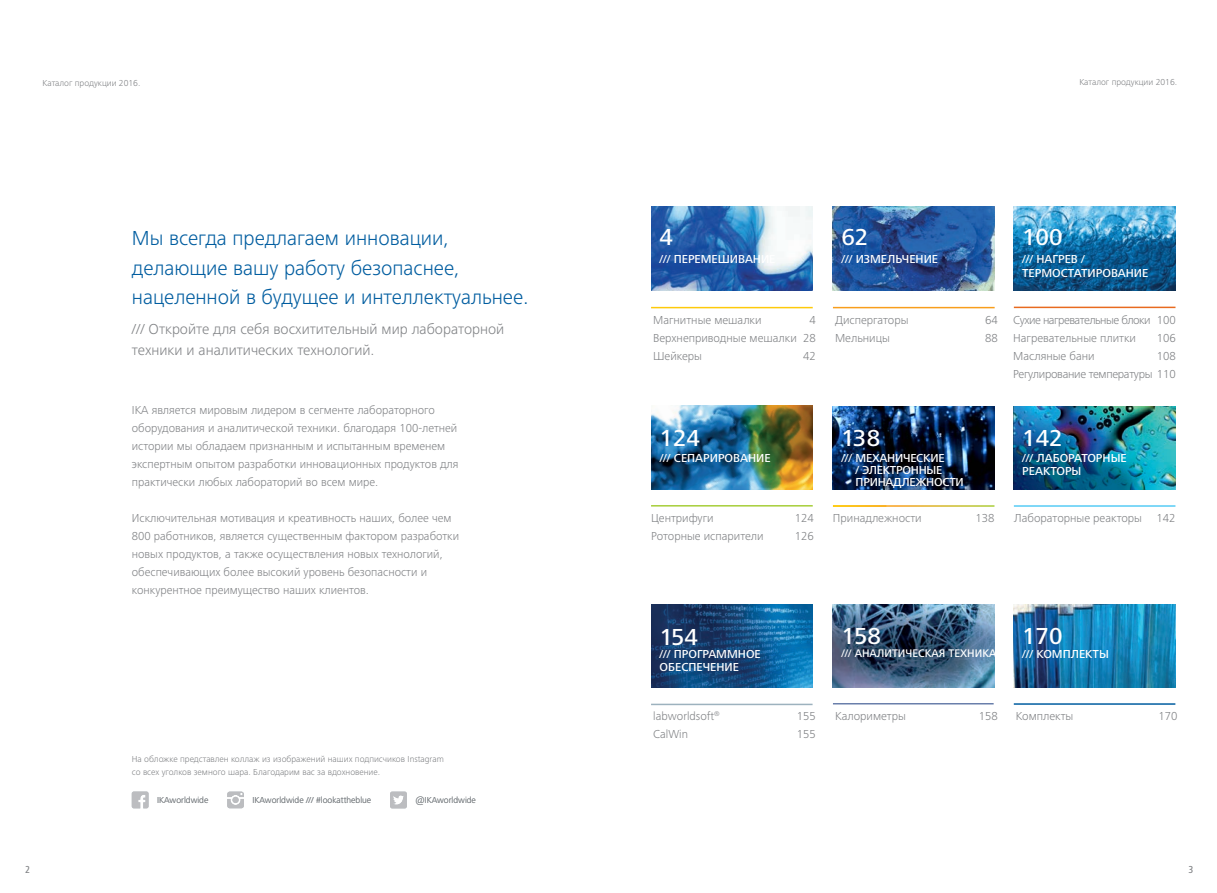
<style>
.page{position:relative;width:1217px;height:893px;background:#fff}
.page>*{position:absolute;margin:0;border:0;box-sizing:border-box;transform-origin:0 0}
.t1{font:500 24px "Frutiger Next IKA";color:#fff}
.t2{font:300 21px/29.4px "Frutiger Next IKA";color:#005da0}
.t3{font:300 15px/21px "Frutiger Next IKA";color:#808285}
.t4{font:300 12px/18px "Frutiger Next IKA";color:#808285}
.t5{font:500 12px/13.5px "Frutiger Next IKA";color:#fff}
.t6{font:300 12px/18px "Frutiger Next IKA";letter-spacing:-.04em;color:#808285}
.t7{font:500 12px/12px "Frutiger Next IKA";letter-spacing:-.02em;color:#fff}
.t8{font:300 12px/18px "Frutiger Next IKA";letter-spacing:-.025em;color:#808285;text-align:right}
.t9{font:500 11.4px "Frutiger Next IKA";color:#fff}
.t10{font:500 condensed 10.5px "Frutiger Next IKA";color:#808285}
.t11{font:300 9px/12.6px "Frutiger Next IKA";color:#808285}
</style>
<div class="page">
<img style="left:651px;top:207px;width:161px;height:84px">
<img style="left:832px;top:604px;width:162px;height:83px">
<img style="left:1013px;top:207px;width:162px;height:84px">
<img style="left:832px;top:207px;width:162px;height:84px">
<hr style="left:651px;top:307px;width:161px;height:1px;background:#feca0a">
<hr style="left:832px;top:307px;width:162px;height:1px;background:#f89e1c">
<hr style="left:1013px;top:307px;width:162px;height:1px;background:#e86a1f">
<hr style="left:651px;top:505px;width:161px;height:2px;background:#a6ce39">
<hr style="left:832px;top:703px;width:161px;height:1px;background:#6a7fab">
<hr style="left:651px;top:704px;width:161px;height:1px;background:#9db2be">
<hr style="left:1013px;top:703px;width:161px;height:2px;background:#005da0">
<img style="left:651px;top:605px;width:161px;height:83px">
<img style="left:1013px;top:604px;width:161px;height:83px">
<img style="left:651px;top:406px;width:161px;height:83px">
<img style="left:1013px;top:406px;width:162px;height:83px">
<hr style="left:1013px;top:505px;width:162px;height:2px;background:#56cbf5">
<img style="left:832px;top:406px;width:162px;height:83px">
<svg style="left:390px;top:792px;width:17px;height:16px"></svg>
<svg style="left:132px;top:791px;width:16px;height:17px"></svg>
<svg style="left:227px;top:792px;width:17px;height:16px"></svg>
<p class="t11" style="left:43px;top:77px;width:99px">Каталог продукции 2016.</p>
<h2 class="t2" style="left:132px;top:224px;width:398px">Мы всегда предлагаем инновации, делающие вашу работу безопаснее, нацеленной в будущее и интеллектуальнее.</h2>
<p class="t3" style="left:132px;top:318px;width:374px">/// Откройте для себя восхитительный мир лабораторной техники и аналитических технологий.</p>
<p class="t4" style="left:132px;top:401px;width:328px">IKA является мировым лидером в сегменте лабораторного оборудования и аналитической техники. благодаря 100-летней истории мы обладаем признанным и испытанным временем экспертным опытом разработки инновационных продуктов для практически любых лабораторий во всем мире.</p>
<p class="t4" style="left:132px;top:509px;width:328px">Исключительная мотивация и креативность наших, более чем 800 работников, является существенным фактором разработки новых продуктов, а также осуществления новых технологий, обеспечивающих более высокий уровень безопасности и конкурентное преимущество наших клиентов.</p>
<p class="t11" style="left:132px;top:753px;width:313px">На обложке представлен коллаж из изображений наших подписчиков Instagram со всех уголков земного шара. Благодарим вас за вдохновение.</p>
<p class="t11" style="left:157px;top:794px;width:53px">IKAworldwide</p>
<p class="t11" style="left:252px;top:794px;width:120px">IKAworldwide /// #lookattheblue</p>
<p class="t11" style="left:415px;top:794px;width:62px">@IKAworldwide</p>
<p class="t11" style="left:1079px;top:76px;width:99px">Каталог продукции 2016.</p>
<h1 class="t1" style="left:659px;top:223px;width:15px">4</h1>
<p class="t5" style="left:659px;top:253px;width:117px">/// ПЕРЕМЕШИВАНИЕ</p>
<h1 class="t1" style="left:841px;top:223px;width:28px">62</h1>
<p class="t5" style="left:841px;top:253px;width:98px">/// ИЗМЕЛЬЧЕНИЕ</p>
<h1 class="t1" style="left:1021px;top:223px;width:42px">100</h1>
<p class="t5" style="left:1021px;top:253px;width:128px">/// НАГРЕВ /<br>ТЕРМОСТАТИРОВАНИЕ</p>
<p class="t4" style="left:653px;top:311px;width:110px">Магнитные мешалки</p>
<p class="t4" style="left:653px;top:311px;width:164px;text-align:justify;text-indent:156px">4<br>Верхнеприводные мешалки 28<br>Шейкеры</p>
<p class="t4" style="left:803px;top:347px;width:14px">42</p>
<p class="t4" style="left:834px;top:311px;width:75px">Диспергаторы</p>
<p class="t4" style="left:984px;top:311px;width:14px">64</p>
<p class="t4" style="left:834px;top:329px;width:56px">Мельницы</p>
<p class="t4" style="left:984px;top:329px;width:14px">88</p>
<p class="t6" style="left:1012px;top:311px;width:164px">Сухие нагревательные блоки 100<br>Нагревательные плитки</p>
<p class="t4" style="left:1156px;top:329px;width:21px">106</p>
<p class="t4" style="left:1012px;top:347px;width:83px">Масляные бани</p>
<p class="t8" style="left:1012px;top:347px;width:164px">108<br>Регулирование температуры 110</p>
<h1 class="t1" style="left:659px;top:424px;width:42px">124</h1>
<p class="t5" style="left:659px;top:451px;width:112px">/// СЕПАРИРОВАНИЕ</p>
<p class="t4" style="left:651px;top:509px;width:64px">Центрифуги</p>
<p class="t4" style="left:794px;top:509px;width:21px">124</p>
<p class="t4" style="left:651px;top:527px;width:114px">Роторные испарители</p>
<p class="t4" style="left:794px;top:527px;width:21px">126</p>
<h1 class="t1" style="left:841px;top:424px;width:41px">138</h1>
<p class="t7" style="left:855px;top:452px;width:110px;text-indent:-14px">/// МЕХАНИЧЕСКИЕ<br>/ ЭЛЕКТРОННЫЕ<br>ПРИНАДЛЕЖНОСТИ</p>
<p class="t4" style="left:832px;top:509px;width:90px">Принадлежности</p>
<p class="t4" style="left:975px;top:509px;width:21px">138</p>
<h1 class="t1" style="left:1021px;top:425px;width:42px">142</h1>
<p class="t5" style="left:1021px;top:451px;width:106px">/// ЛАБОРАТОРНЫЕ<br>РЕАКТОРЫ</p>
<p class="t4" style="left:1013px;top:509px;width:163px">Лабораторные реакторы 142</p>
<h1 class="t1" style="left:659px;top:623px;width:40px">154</h1>
<p class="t5" style="left:659px;top:647px;width:103px">/// ПРОГРАММНОЕ<br>ОБЕСПЕЧЕНИЕ</p>
<p class="t4" style="left:653px;top:707px;width:68px">labworldsoft<sup>®</sup></p>
<p class="t4" style="left:796px;top:707px;width:21px">155</p>
<p class="t4" style="left:653px;top:725px;width:36px">CalWin</p>
<p class="t4" style="left:796px;top:725px;width:21px">155</p>
<h1 class="t1" style="left:841px;top:623px;width:41px">158</h1>
<p class="t9" style="left:841px;top:647px;width:156px">/// АНАЛИТИЧЕСКАЯ ТЕХНИКА</p>
<h1 class="t1" style="left:1021px;top:622px;width:42px">170</h1>
<p class="t5" style="left:1021px;top:647px;width:88px">/// КОМПЛЕКТЫ</p>
<p class="t4" style="left:835px;top:707px;width:72px">Калориметры</p>
<p class="t4" style="left:978px;top:707px;width:21px">158</p>
<p class="t4" style="left:1015px;top:707px;width:59px">Комплекты</p>
<p class="t4" style="left:1158px;top:707px;width:21px">170</p>
<p class="t10" style="left:25px;top:864px;width:6px">2</p>
<p class="t10" style="left:1188px;top:864px;width:6px">3</p>
</div>
